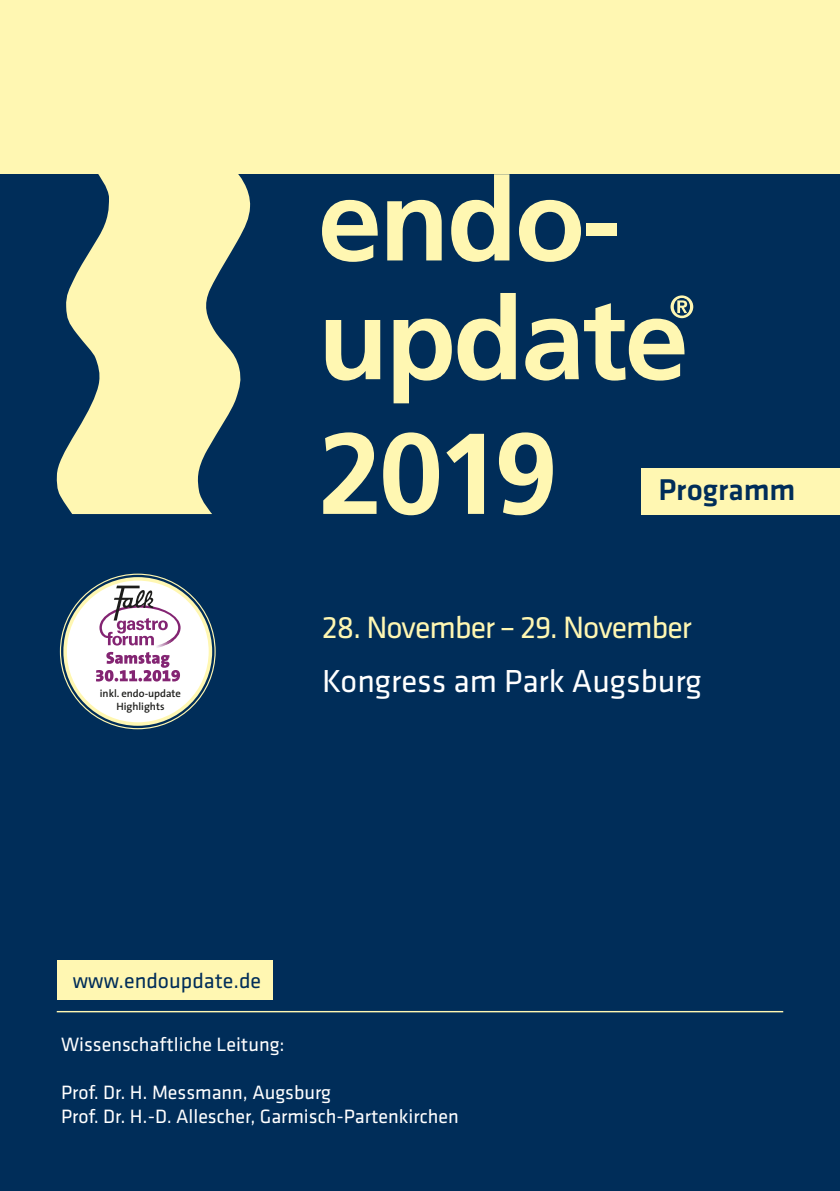
<style>
.page{position:relative;width:840px;height:1191px;background:#fff}
.page>*{position:absolute;margin:0;border:0;box-sizing:border-box;transform-origin:0 0}
.t1{font:700 114.8px "Frutiger";color:#fff7b2}
.t2{font:33px "Klavika";color:#fff}
.t3{font:32px "Klavika";letter-spacing:-.03em;color:#fff7b2}
.t4{font:500 31.2px "Klavika";color:#002d59}
.t5{font:22px "Klavika";color:#002d59}
.t6{font:20px/24px "Klavika";color:#fff}
.t7{font:600 10.6px "The Sans";color:#1d1d1b}
</style>
<div class="page">
<div style="left:0;top:0;width:839px;height:191px;background:#fff7b2"></div>
<div style="left:0;top:174px;width:839px;height:1017px;background:#002d59"></div>
<hr style="left:57px;top:1011px;width:725px;height:1px;background:#fff7b2">
<div style="left:641px;top:468px;width:198px;height:46px;background:#fff7b2"></div>
<div style="left:57px;top:960px;width:215px;height:39px;background:#fff7b2"></div>
<svg style="left:322px;top:200px;width:55px;height:62px"></svg>
<svg style="left:387px;top:200px;width:54px;height:60px"></svg>
<svg style="left:451px;top:174px;width:58px;height:88px"></svg>
<svg style="left:519px;top:200px;width:61px;height:62px"></svg>
<div style="left:586px;top:223px;width:30px;height:13px;background:#fff7b2"></div>
<svg style="left:325px;top:320px;width:55px;height:60px"></svg>
<svg style="left:393px;top:318px;width:58px;height:85px"></svg>
<svg style="left:457px;top:293px;width:58px;height:87px"></svg>
<svg style="left:525px;top:295px;width:168px;height:85px"></svg>
<svg style="left:57px;top:174px;width:194px;height:340px;fill:#fff7b2"></svg>
<div style="left:65px;top:579px;width:145px;height:145px;background:#fff;border-radius:50%"></div>
<div style="left:63px;top:577px;width:149px;height:149px;border:3px solid #fff7b2;border-radius:50%"></div>
<svg style="left:96px;top:585px;width:84px;height:96px"></svg>
<h1 class="t1" style="left:318px;top:406px;width:240px">2019</h1>
<h3 class="t4" style="left:658px;top:472px;width:139px">Programm</h3>
<p class="t7" style="left:100px;top:684px;width:83px">inkl. endo-update</p>
<p class="t7" style="left:116px;top:697px;width:50px">Highlights</p>
<h3 class="t3" style="left:322px;top:606px;width:371px">28. November – 29. November</h3>
<h2 class="t2" style="left:322px;top:659px;width:381px">Kongress am Park Augsburg</h2>
<p class="t5" style="left:73px;top:966px;width:190px">www.endoupdate.de</p>
<p class="t6" style="left:61px;top:1031px;width:225px">Wissenschaftliche Leitung:</p>
<p class="t6" style="left:61px;top:1079px;width:399px">Prof. Dr. H. Messmann, Augsburg<br>Prof. Dr. H.-D. Allescher, Garmisch-Partenkirchen</p>
</div>
